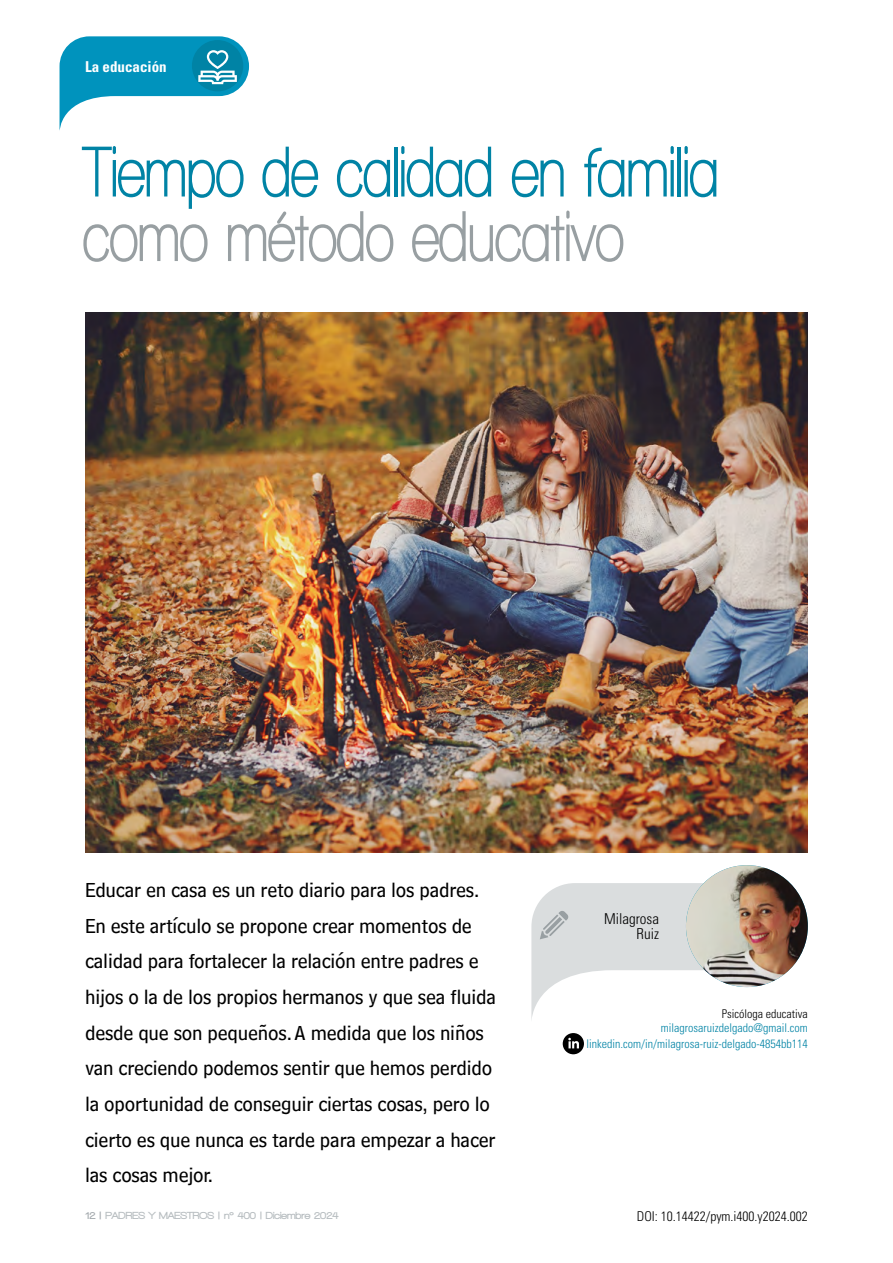
<style>
.page{position:relative;width:893px;height:1263px;background:#fff}
.page>*{position:absolute;margin:0;border:0;box-sizing:border-box;transform-origin:0 0}
.t1{font:700 condensed 73.5px "Walkway";color:#0083a5}
.t2{font:700 condensed 73.5px "Walkway";color:#989fa2}
.t3{font:21px/35.5px "Bell Centennial Sub Caption";letter-spacing:-.01em;color:#000}
.t4{font:300 condensed 15px/15px "Univers";color:#000;text-align:right}
.t5{font:700 condensed 15px "Univers";color:#fff}
.t6{font:300 condensed 13.5px "Univers";color:#000}
.t7{font:300 condensed 12px/16.5px "Univers";color:#0083a5;text-align:right}
.t8{font:300 condensed 12px "Univers";color:#000}
.t9{font:900 10.5px "Walkway";color:#b7bdc0}
.s1{color:#a3a9ad}
</style>
<div class="page">
<svg style="left:60px;top:36px;width:189px;height:93px"></svg>
<img style="left:85px;top:313px;width:723px;height:540px">
<img style="left:686px;top:865px;width:122px;height:122px;border-radius:61px">
<svg style="left:531px;top:883px;width:277px;height:137px"></svg>
<svg style="left:563px;top:1033px;width:21px;height:21px"></svg>
<p class="t5" style="left:85px;top:57px;width:83px">La educación</p>
<h1 class="t1" style="left:83px;top:132px;width:637px">Tiempo de calidad en familia</h1>
<h1 class="t2" style="left:83px;top:197px;width:542px">como método educativo</h1>
<p class="t3" style="left:85px;top:872px;width:413px">Educar en casa es un reto diario para los padres.<br>En este artículo se propone crear momentos de calidad para fortalecer la relación entre padres e hijos o la de los propios hermanos y que sea fluida desde que son pequeños. A medida que los niños van creciendo podemos sentir que hemos perdido la oportunidad de conseguir ciertas cosas, pero lo cierto es que nunca es tarde para empezar a hacer las cosas mejor.</p>
<p class="t9" style="left:85px;top:1209px;width:255px"><span class="s1">12 |</span> PADRES Y MAESTROS | nº 400 | Diciembre 2024</p>
<p class="t4" style="left:604px;top:912px;width:56px">Milagrosa<br>Ruiz</p>
<p class="t8" style="left:722px;top:1007px;width:87px">Psicóloga educativa</p>
<p class="t7" style="left:587px;top:1019px;width:223px">milagrosaruizdelgado@gmail.com linkedin.com/in/milagrosa-ruiz-delgado-4854bb114</p>
<p class="t6" style="left:637px;top:1208px;width:172px">DOI: 10.14422/pym.i400.y2024.002</p>
</div>
